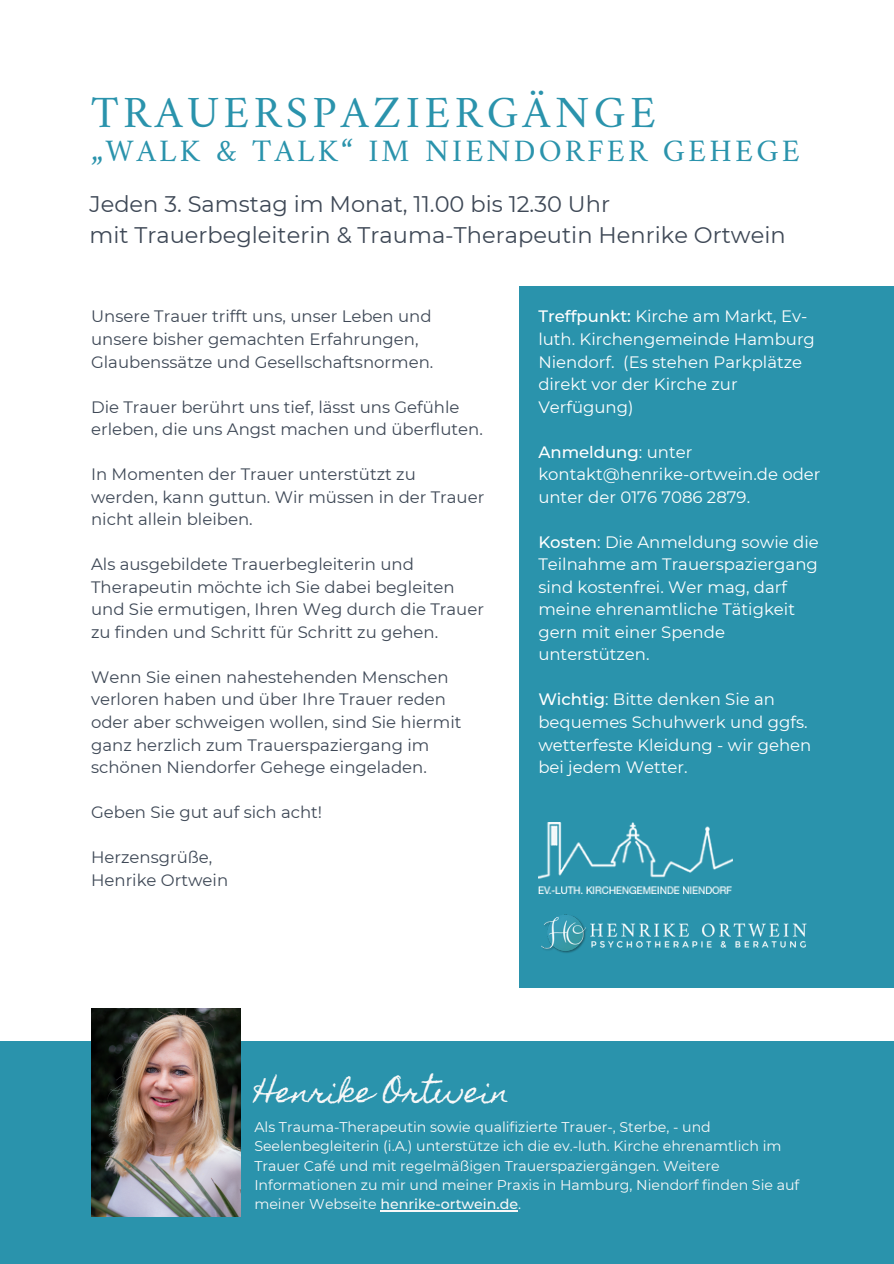
<style>
.page{position:relative;width:894px;height:1264px;background:#fff}
.page>*{position:absolute;margin:0;border:0;box-sizing:border-box;transform-origin:0 0}
.t1{font:45px "Amiri";letter-spacing:.1em;color:#2a93ac}
.t2{font:31.5px "Amiri";letter-spacing:.1em;color:#2a93ac}
.t3{font:28.35px "Homemade Apple";color:#f8f8f8}
.t4{font:22.5px "Montserrat";color:#3e4856}
.t5{font:16.5px/22.5px "Montserrat";color:#3e4856}
.t6{font:16.5px/22.5px "Montserrat";color:#fff}
.t7{font:14.1px/19.2px "Montserrat";color:#f8f8f8}
.s1{font-weight:500}
</style>
<div class="page">
<div style="left:519px;top:286px;width:374px;height:701px;background:#2a93ac"></div>
<div style="left:0;top:1041px;width:893px;height:222px;background:#2a93ac"></div>
<img style="left:91px;top:1008px;width:150px;height:208px">
<img style="left:541px;top:914px;width:266px;height:39px">
<img style="left:538px;top:822px;width:194px;height:71px">
<hr style="left:380px;top:1209px;width:138px;height:2px;background:#f8f8f8">
<p class="t1" style="left:91px;top:85px;width:566px">TRAUERSPAZIERGÄNGE</p>
<p class="t2" style="left:91px;top:132px;width:710px">„WALK &amp; TALK“ IM NIENDORFER GEHEGE</p>
<p class="t4" style="left:89px;top:190px;width:522px">Jeden 3. Samstag im Monat, 11.00 bis 12.30 Uhr</p>
<p class="t4" style="left:89px;top:221px;width:697px">mit Trauerbegleiterin &amp; Trauma-Therapeutin Henrike Ortwein</p>
<p class="t5" style="left:91px;top:305px;width:344px">Unsere Trauer trifft uns, unser Leben und unsere bisher gemachten Erfahrungen,<br>Glaubenssätze und Gesellschaftsnormen.</p>
<p class="t5" style="left:91px;top:395px;width:393px">Die Trauer berührt uns tief, lässt uns Gefühle erleben, die uns Angst machen und überfluten.</p>
<p class="t5" style="left:91px;top:463px;width:394px">In Momenten der Trauer unterstützt zu werden, kann guttun. Wir müssen in der Trauer nicht allein bleiben.</p>
<p class="t5" style="left:91px;top:553px;width:394px">Als ausgebildete Trauerbegleiterin und Therapeutin möchte ich Sie dabei begleiten und Sie ermutigen, Ihren Weg durch die Trauer zu finden und Schritt für Schritt zu gehen.</p>
<p class="t5" style="left:91px;top:665px;width:372px">Wenn Sie einen nahestehenden Menschen verloren haben und über Ihre Trauer reden oder aber schweigen wollen, sind Sie hiermit ganz herzlich zum Trauerspaziergang im schönen Niendorfer Gehege eingeladen.</p>
<p class="t5" style="left:91px;top:801px;width:232px">Geben Sie gut auf sich acht!</p>
<p class="t5" style="left:91px;top:846px;width:123px">Herzensgrüße,</p>
<p class="t5" style="left:91px;top:868px;width:139px">Henrike Ortwein</p>
<p class="t6" style="left:538px;top:305px;width:278px"><span class="s1">Treffpunkt:</span> Kirche am Markt, Ev&shy;luth. Kirchengemeinde Hamburg<br>Niendorf. (Es stehen Parkplätze direkt vor der Kirche zur<br>Verfügung)</p>
<p class="t6" style="left:538px;top:440px;width:283px"><span class="s1">Anmeldung</span>: unter kontakt@henrike-ortwein.de oder unter der 0176 7086 2879.</p>
<p class="t6" style="left:538px;top:530px;width:282px"><span class="s1">Kosten</span>: Die Anmeldung sowie die<br>Teilnahme am Trauerspaziergang sind kostenfrei. Wer mag, darf meine ehrenamtliche Tätigkeit gern mit einer Spende unterstützen.</p>
<p class="t6" style="left:538px;top:688px;width:274px"><span class="s1">Wichtig</span>: Bitte denken Sie an bequemes Schuhwerk und ggfs. wetterfeste Kleidung - wir gehen bei jedem Wetter.</p>
<p class="t3" style="left:255px;top:1075px;width:256px">Henrike Ortwein</p>
<p class="t7" style="left:254px;top:1117px;width:546px">Als Trauma-Therapeutin sowie qualifizierte Trauer-, Sterbe, - und Seelenbegleiterin (i.A.) unterstütze ich die ev.-luth. Kirche ehrenamtlich im Trauer Café und mit regelmäßigen Trauerspaziergängen. Weitere Informationen zu mir und meiner Praxis in Hamburg, Niendorf finden Sie auf meiner Webseite <span class="s1">henrike-ortwein.de</span>.</p>
</div>
